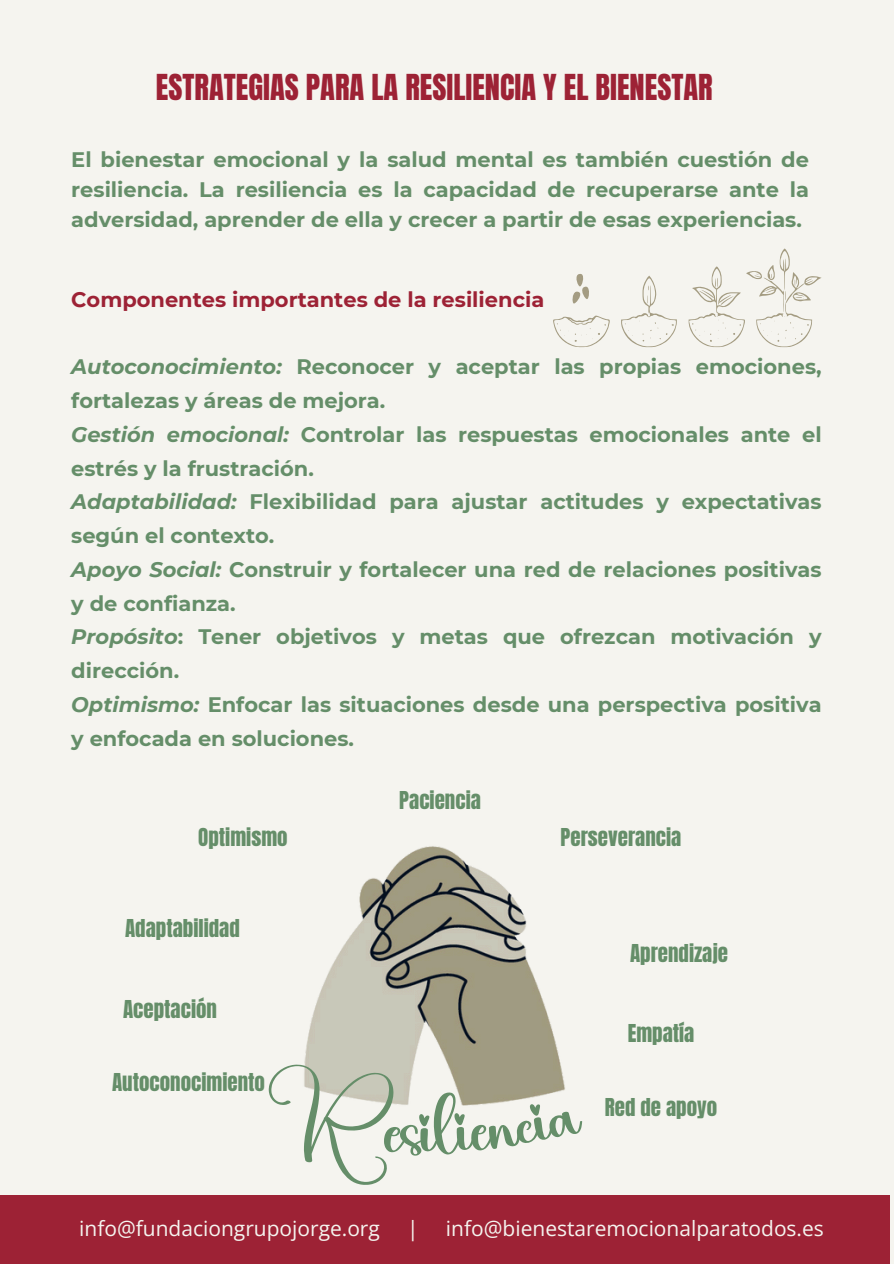
<style>
.page{position:relative;width:894px;height:1264px;background:#fff}
.page>*{position:absolute;margin:0;border:0;box-sizing:border-box;transform-origin:0 0}
.t1{font:30.45px "Anton";color:#9d2235}
.t2{font:700 21px/33.8px "Montserrat";color:#658e69}
.t3{font:21px "Anton";color:#658e69}
.t4{font:21px "Open Sans";color:#f5f4ef}
.t5{font:700 21px "Montserrat";color:#9d2235}
.s1{font-style:italic}
</style>
<div class="page">
<div style="left:0;top:0;width:893px;height:1263px;background:#f5f4ef"></div>
<div style="left:0;top:1195px;width:889px;height:68px;background:#9d2235"></div>
<svg style="left:553px;top:248px;width:268px;height:99px"></svg>
<img style="left:305px;top:846px;width:254px;height:209px">
<svg style="left:304px;top:1055px;width:261px;height:51px"></svg>
<p class="t1" style="left:156px;top:65px;width:558px">ESTRATEGIAS PARA LA RESILIENCIA Y EL BIENESTAR</p>
<h3 class="t2" style="left:71px;top:144px;width:739px;line-height:30.3px;text-align:justify">El bienestar emocional y la salud mental es también cuestión de resiliencia. La resiliencia es la capacidad de recuperarse ante la adversidad, aprender de ella y crecer a partir de esas experiencias.</h3>
<h2 class="t5" style="left:71px;top:286px;width:474px">Componentes importantes de la resiliencia</h2>
<h3 class="t2" style="left:71px;top:350px;width:751px"><span class="s1">Autoconocimiento:</span> Reconocer y aceptar las propias emociones, fortalezas y áreas de mejora.<br><span class="s1">Gestión emocional:</span> Controlar las respuestas emocionales ante el estrés y la frustración.<br><span class="s1">Adaptabilidad:</span> Flexibilidad para ajustar actitudes y expectativas según el contexto.<br><span class="s1">Apoyo Social:</span> Construir y fortalecer una red de relaciones positivas y de confianza.<br><span class="s1">Propósito</span>: Tener objetivos y metas que ofrezcan motivación y dirección.<br><span class="s1">Optimismo:</span> Enfocar las situaciones desde una perspectiva positiva y enfocada en soluciones.</h3>
<h1 class="t3" style="left:198px;top:822px;width:91px">Optimismo</h1>
<p class="t3" style="left:125px;top:913px;width:116px">Adaptabilidad</p>
<p class="t3" style="left:123px;top:994px;width:95px">Aceptación</p>
<p class="t3" style="left:112px;top:1067px;width:154px">Autoconocimiento</p>
<p class="t3" style="left:399px;top:785px;width:83px">Paciencia</p>
<p class="t3" style="left:560px;top:822px;width:122px">Perseverancia</p>
<p class="t3" style="left:629px;top:937px;width:100px">Aprendizaje</p>
<p class="t3" style="left:627px;top:1018px;width:68px">Empatía</p>
<p class="t3" style="left:604px;top:1091px;width:114px">Red de apoyo</p>
<h3 class="t4" style="left:79px;top:1213px;width:302px">info@fundaciongrupojorge.org</h3>
<h3 class="t4" style="left:407px;top:1213px;width:13px">|</h3>
<h3 class="t4" style="left:446px;top:1213px;width:379px">info@bienestaremocionalparatodos.es</h3>
</div>
